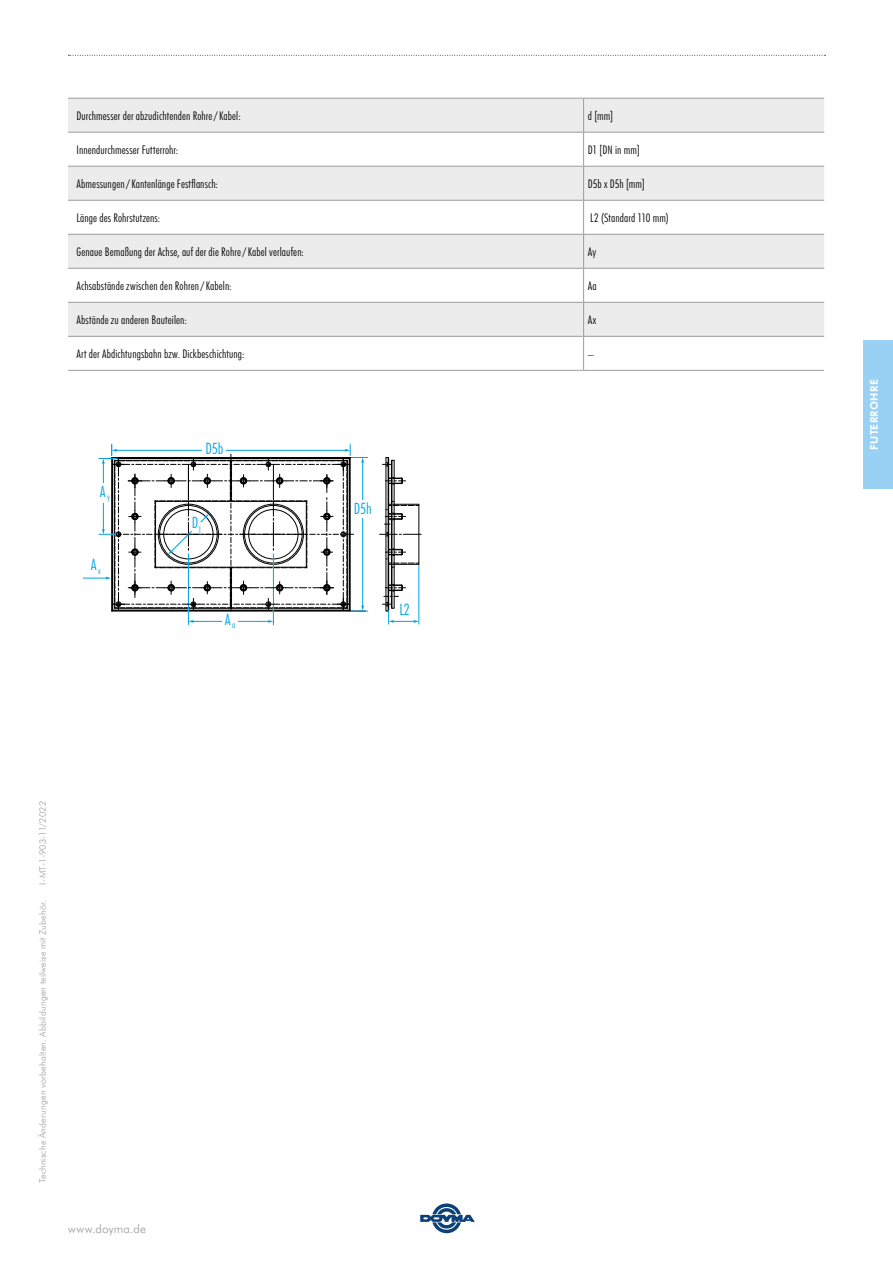
<style>
.page{position:relative;width:893px;height:1263px;background:#fff}
.page>*{position:absolute;margin:0;border:0;box-sizing:border-box;transform-origin:0 0}
.t1{font:300 condensed 15.6px "Futura BT";color:#00a3e2}
.t2{font:300 condensed 12px "Futura BT";letter-spacing:.01em;color:#000}
.t3{font:300 12px "Futura BT";letter-spacing:.015em;color:#9c9c9d}
.t4{font:700 10.5px "Futura BT";letter-spacing:.03em;color:#fff}
.t5{font:300 9px "Futura BT";letter-spacing:.02em;color:#9c9c9d}
</style>
<div class="page">
<svg style="left:420px;top:1203px;width:55px;height:30px"></svg>
<svg style="left:68px;top:55px;width:758px;height:1px"></svg>
<hr style="left:188px;top:554px;width:1px;height:71px;background:#00a3e2">
<hr style="left:273px;top:554px;width:1px;height:71px;background:#00a3e2">
<hr style="left:192px;top:621px;width:77px;height:1px;background:#00a3e2">
<svg style="left:268px;top:620px;width:5px;height:3px"></svg>
<svg style="left:380px;top:457px;width:41px;height:167px"></svg>
<svg style="left:83px;top:444px;width:285px;height:169px"></svg>
<div style="left:191px;top:522px;width:10px;height:9px;background:#fff"></div>
<div style="left:99px;top:483px;width:12px;height:19px;background:#fff"></div>
<div style="left:222px;top:616px;width:16px;height:13px;background:#fff"></div>
<div style="left:202px;top:442px;width:24px;height:13px;background:#fff"></div>
<div style="left:351px;top:500px;width:24px;height:18px;background:#fff"></div>
<svg style="left:68px;top:99px;width:756px;height:237px;fill:#ececec"></svg>
<hr style="left:68px;top:98px;width:516px;height:1px;background:#9c9c9d">
<hr style="left:584px;top:98px;width:240px;height:1px;background:#9c9c9d">
<hr style="left:583px;top:99px;width:1px;height:33px;background:#9c9c9d">
<hr style="left:583px;top:133px;width:1px;height:33px;background:#9c9c9d">
<hr style="left:583px;top:167px;width:1px;height:33px;background:#9c9c9d">
<hr style="left:583px;top:201px;width:1px;height:33px;background:#9c9c9d">
<hr style="left:583px;top:235px;width:1px;height:33px;background:#9c9c9d">
<hr style="left:583px;top:269px;width:1px;height:33px;background:#9c9c9d">
<hr style="left:583px;top:303px;width:1px;height:33px;background:#9c9c9d">
<hr style="left:583px;top:337px;width:1px;height:33px;background:#9c9c9d">
<hr style="left:68px;top:132px;width:516px;height:1px;background:#9c9c9d">
<hr style="left:584px;top:132px;width:240px;height:1px;background:#9c9c9d">
<hr style="left:68px;top:166px;width:516px;height:1px;background:#9c9c9d">
<hr style="left:584px;top:166px;width:240px;height:1px;background:#9c9c9d">
<hr style="left:68px;top:200px;width:516px;height:1px;background:#9c9c9d">
<hr style="left:584px;top:200px;width:240px;height:1px;background:#9c9c9d">
<hr style="left:68px;top:234px;width:516px;height:1px;background:#9c9c9d">
<hr style="left:584px;top:234px;width:240px;height:1px;background:#9c9c9d">
<hr style="left:68px;top:268px;width:516px;height:1px;background:#9c9c9d">
<hr style="left:584px;top:268px;width:240px;height:1px;background:#9c9c9d">
<hr style="left:68px;top:302px;width:516px;height:1px;background:#9c9c9d">
<hr style="left:584px;top:302px;width:240px;height:1px;background:#9c9c9d">
<hr style="left:68px;top:336px;width:516px;height:1px;background:#9c9c9d">
<hr style="left:584px;top:336px;width:240px;height:1px;background:#9c9c9d">
<hr style="left:68px;top:370px;width:516px;height:1px;background:#9c9c9d">
<hr style="left:584px;top:370px;width:240px;height:1px;background:#9c9c9d">
<div style="left:863px;top:340px;width:30px;height:149px;background:#98d1f3"></div>
<p class="t2" style="left:77px;top:107px;width:166px">Durchmesser der abzudichtenden Rohre/Kabel:</p>
<p class="t2" style="left:588px;top:107px;width:27px">d [mm]</p>
<p class="t2" style="left:77px;top:141px;width:103px">Innendurchmesser Futterrohr:</p>
<p class="t2" style="left:588px;top:141px;width:53px">D1 [DN in mm]</p>
<p class="t2" style="left:77px;top:175px;width:143px">Abmessungen/Kantenlänge Festflansch:</p>
<p class="t2" style="left:588px;top:175px;width:58px">D5b x D5h [mm]</p>
<p class="t2" style="left:77px;top:210px;width:85px">Länge des Rohrstutzens:</p>
<p class="t2" style="left:590px;top:210px;width:80px">L2 (Standard 110 mm)</p>
<p class="t2" style="left:77px;top:244px;width:229px">Genaue Bemaßung der Achse, auf der die Rohre/Kabel verlaufen:</p>
<p class="t2" style="left:588px;top:244px;width:10px">Ay</p>
<p class="t2" style="left:77px;top:278px;width:157px">Achsabstände zwischen den Rohren/Kabeln:</p>
<p class="t2" style="left:588px;top:278px;width:10px">Aa</p>
<p class="t2" style="left:77px;top:312px;width:112px">Abstände zu anderen Bauteilen:</p>
<p class="t2" style="left:588px;top:312px;width:10px">Ax</p>
<p class="t2" style="left:77px;top:346px;width:169px">Art der Abdichtungsbahn bzw. Dickbeschichtung:</p>
<p class="t2" style="left:588px;top:346px;width:7px">–</p>
<h1 class="t1" style="left:100px;top:482px;width:12px">A<sub>y</sub></h1>
<h1 class="t1" style="left:91px;top:555px;width:11px">A<sub>x</sub></h1>
<h1 class="t1" style="left:206px;top:439px;width:19px">D5b</h1>
<h1 class="t1" style="left:192px;top:513px;width:11px">D<sub>1</sub></h1>
<h1 class="t1" style="left:225px;top:610px;width:12px">A<sub>a</sub></h1>
<h1 class="t1" style="left:354px;top:499px;width:19px">D5h</h1>
<h1 class="t1" style="left:399px;top:600px;width:12px">L2</h1>
<p class="t5" style="left:36px;top:884px;width:85px;rotate:-90deg">I-MT-1-903-11/2022</p>
<p class="t5" style="left:36px;top:1183px;width:285px;rotate:-90deg">Technische Änderungen vorbehalten. Abbildungen teilweise mit Zubehör.</p>
<p class="t3" style="left:68px;top:1221px;width:79px">www.doyma.de</p>
<p class="t4" style="left:867px;top:450px;width:72px;rotate:-90deg">FUTERROHRE</p>
</div>
